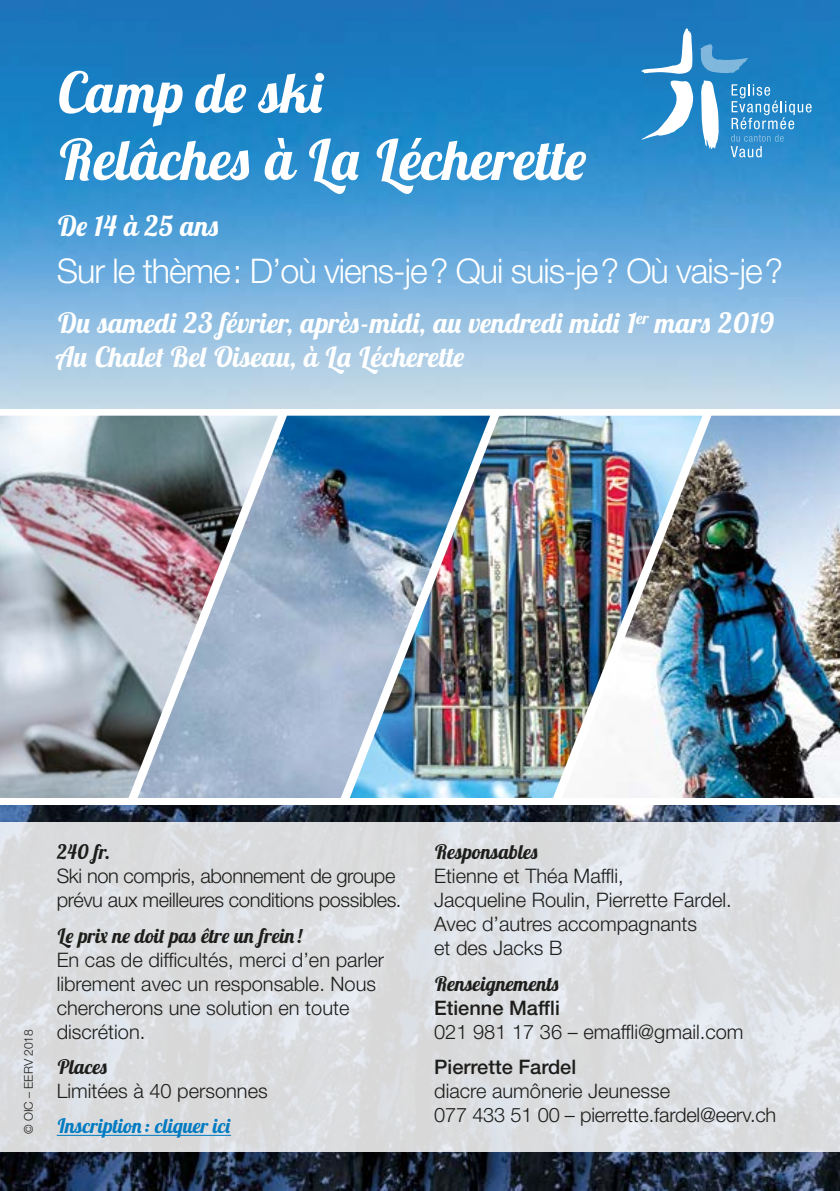
<style>
.page{position:relative;width:840px;height:1191px;background:#fff}
.page>*{position:absolute;margin:0;border:0;box-sizing:border-box;transform-origin:0 0}
.Titre{font:italic 700 56px/67.2px "Lobster Two";color:#fff}
.Paragraphe{font:300 34px "Helvetica Neue LT Std";letter-spacing:-.03em;color:#fff}
.Sous_titre{font:italic 700 28px "Lobster Two";color:#fff}
.Infos_principales{font:300 20px/24px "Helvetica Neue LT Std";color:#1d1d1b}
.Infos_principales-2{font:300 20px/24px "Helvetica Neue LT Std";letter-spacing:-.02em;color:#1d1d1b}
.Nom_pierrette{font:300 20px/24px "Helvetica Neue LT Std";letter-spacing:-.01em;color:#1d1d1b}
.Infos_principales-3{font:italic 700 20px "Lobster Two";letter-spacing:-.005em;color:#007bc2}
.Infos_principales-4{font:300 12px "Helvetica Neue LT Std";color:#1d1d1b}
.s1{font-family:"Lobster Two";font-weight:700;font-style:italic}
.s2{font-weight:500}
</style>
<div class="page">
<img style="left:0;top:0;width:839px;height:408px">
<img style="left:0;top:805px;width:839px;height:386px">
<svg style="left:0;top:822px;width:839px;height:329px;background:#dcdde0"></svg>
<hr style="left:57px;top:1134px;width:174px;height:1px;background:#007bc2">
<img style="left:0;top:416px;width:137px;height:382px">
<img style="left:137px;top:416px;width:212px;height:382px">
<img style="left:349px;top:416px;width:212px;height:382px">
<img style="left:561px;top:416px;width:278px;height:382px">
<svg style="left:730px;top:84px;width:81px;height:73px;background:#4097cf"></svg>
<svg style="left:700px;top:44px;width:48px;height:29px"></svg>
<svg style="left:641px;top:28px;width:51px;height:46px"></svg>
<svg style="left:641px;top:80px;width:53px;height:60px"></svg>
<svg style="left:700px;top:80px;width:19px;height:69px"></svg>
<p class="Titre" style="left:57px;top:58px;width:531px">Camp de ski<br>Relâches à La Lécherette</p>
<p class="Sous_titre" style="left:57px;top:208px;width:164px">De 14 à 25 ans</p>
<p class="Paragraphe" style="left:57px;top:250px;width:727px">Sur le thème: D’où viens-je? Qui suis-je? Où vais-je?</p>
<p class="Sous_titre" style="left:57px;top:305px;width:718px">Du samedi 23 février, après-midi, au vendredi midi 1<sup>er</sup> mars 2019</p>
<p class="Sous_titre" style="left:57px;top:339px;width:409px">Au Chalet Bel Oiseau, à La Lécherette</p>
<p class="Infos_principales-4" style="left:21px;top:1134px;width:107px;rotate:-90deg">© OIC – EERV 2018</p>
<p class="Infos_principales-2" style="left:57px;top:839px;width:346px"><span class="s1">240 fr.<br></span>Ski non compris, abonnement de groupe prévu aux meilleures conditions possibles.</p>
<p class="Infos_principales" style="left:57px;top:923px;width:329px"><span class="s1">Le prix ne doit pas être un frein!<br></span>En cas de difficultés, merci d’en parler librement avec un responsable. Nous chercherons une solution en toute discrétion.</p>
<p class="Infos_principales" style="left:57px;top:1054px;width:212px"><span class="s1">Places<br></span>Limitées à 40 personnes</p>
<p class="Infos_principales-3" style="left:57px;top:1113px;width:176px">Inscription: cliquer ici</p>
<p class="Infos_principales" style="left:434px;top:839px;width:299px"><span class="s1">Responsables<br></span>Etienne et Théa Maffli,<br>Jacqueline Roulin, Pierrette Fardel.<br>Avec d’autres accompagnants<br>et des Jacks B</p>
<p class="Infos_principales" style="left:434px;top:971px;width:311px"><span class="s1">Renseignements<br></span><span class="s2">Etienne Maffli<br></span>021 981 17 36 – emaffli@gmail.com</p>
<p class="Nom_pierrette" style="left:434px;top:1054px;width:343px"><span class="s2">Pierrette Fardel<br></span>diacre aumônerie Jeunesse<br>077 433 51 00 – pierrette.fardel@eerv.ch</p>
</div>
